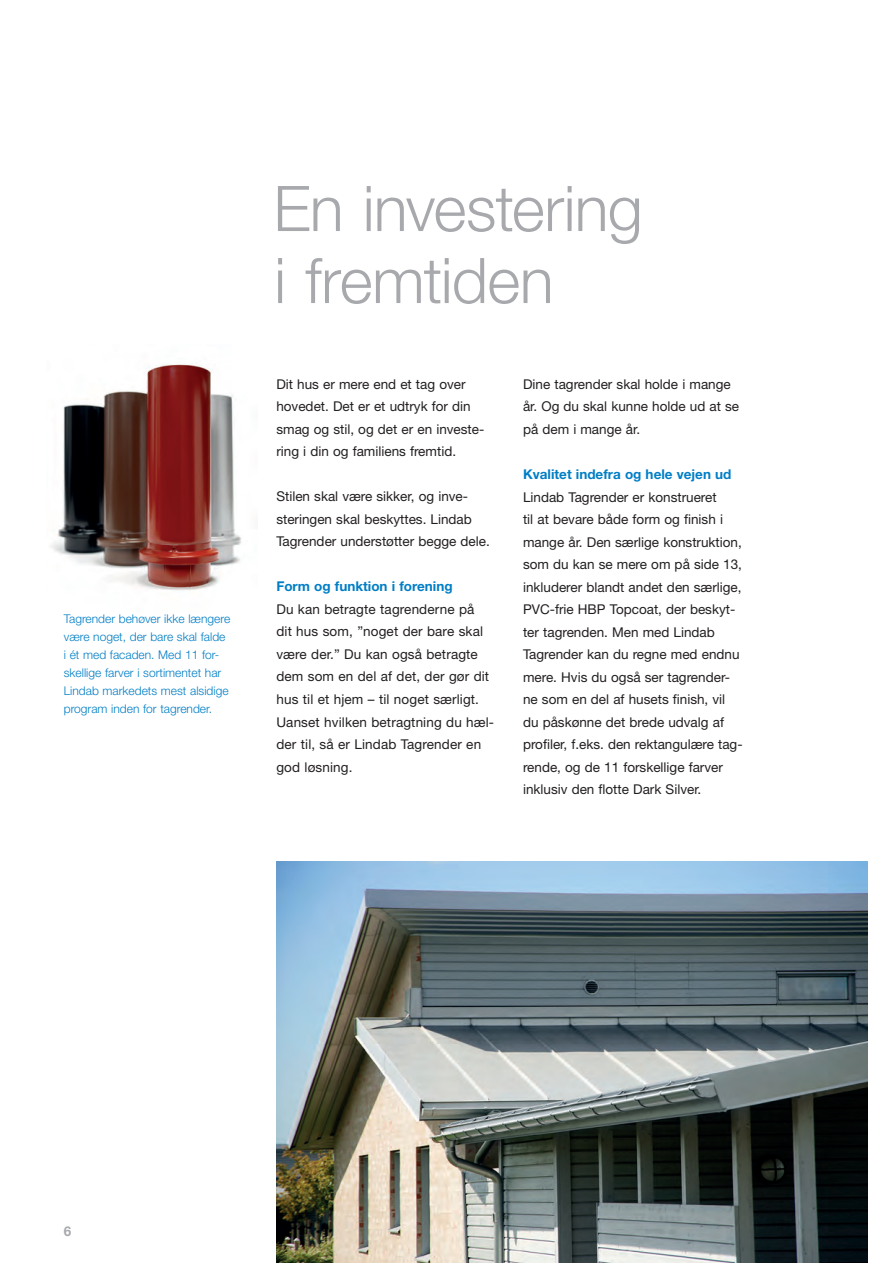
<style>
.page{position:relative;width:893px;height:1263px;background:#fff}
.page>*{position:absolute;margin:0;border:0;box-sizing:border-box;transform-origin:0 0}
.t1{font:300 63px/72px "Helvetica Neue LT Std";letter-spacing:-.01em;color:#a8a9ad}
.t2{font:13.5px/22.5px "Helvetica Neue LT Std";color:#231f20}
.t3{font:700 13.5px "Helvetica Neue LT Std";color:#007ec5}
.t4{font:700 13.5px "Helvetica Neue LT Std";color:#a8a9ad}
.t5{font:300 12px/18px "Helvetica Neue LT Std";color:#007ec5}
</style>
<div class="page">
<img style="left:276px;top:861px;width:591px;height:402px">
<img style="left:51px;top:364px;width:191px;height:227px">
<p class="t5" style="left:64px;top:609px;width:168px">Tagrender behøver ikke længere være noget, der bare skal falde i ét med facaden. Med 11 for&shy;skellige farver i sortimentet har<br>Lindab markedets mest alsidige program inden for tagrender.</p>
<h1 class="t1" style="left:273px;top:171px;width:371px">En investering i fremtiden</h1>
<p class="t2" style="left:276px;top:373px;width:209px">Dit hus er mere end et tag over hovedet. Det er et udtryk for din smag og stil, og det er en investe&shy;ring i din og familiens fremtid.</p>
<p class="t2" style="left:276px;top:485px;width:215px">Stilen skal være sikker, og inve&shy;steringen skal beskyttes. Lindab<br>Tagrender understøtter begge dele.</p>
<p class="t3" style="left:276px;top:578px;width:178px">Form og funktion i forening</p>
<p class="t2" style="left:276px;top:598px;width:219px">Du kan betragte tagrenderne på<br>dit hus som, ”noget der bare skal være der.” Du kan også betragte dem som en del af det, der gør dit hus til et hjem – til noget særligt.<br>Uanset hvilken betragtning du hæl&shy;der til, så er Lindab Tagrender en god løsning.</p>
<p class="t2" style="left:523px;top:373px;width:218px">Dine tagrender skal holde i mange år. Og du skal kunne holde ud at se på dem i mange år.</p>
<p class="t3" style="left:523px;top:466px;width:210px">Kvalitet indefra og hele vejen ud</p>
<p class="t2" style="left:523px;top:485px;width:221px">Lindab Tagrender er konstrueret<br>til at bevare både form og finish i mange år. Den særlige konstruktion, som du kan se mere om på side 13, inkluderer blandt andet den særlige, PVC-frie HBP Topcoat, der beskyt&shy;ter tagrenden. Men med Lindab Tagrender kan du regne med endnu mere. Hvis du også ser tagrender&shy;ne som en del af husets finish, vil du påskønne det brede udvalg af profiler, f.eks. den rektangulære tag&shy;rende, og de 11 forskellige farver inklusiv den flotte Dark Silver.</p>
<p class="t4" style="left:64px;top:1223px;width:9px">6</p>
</div>
